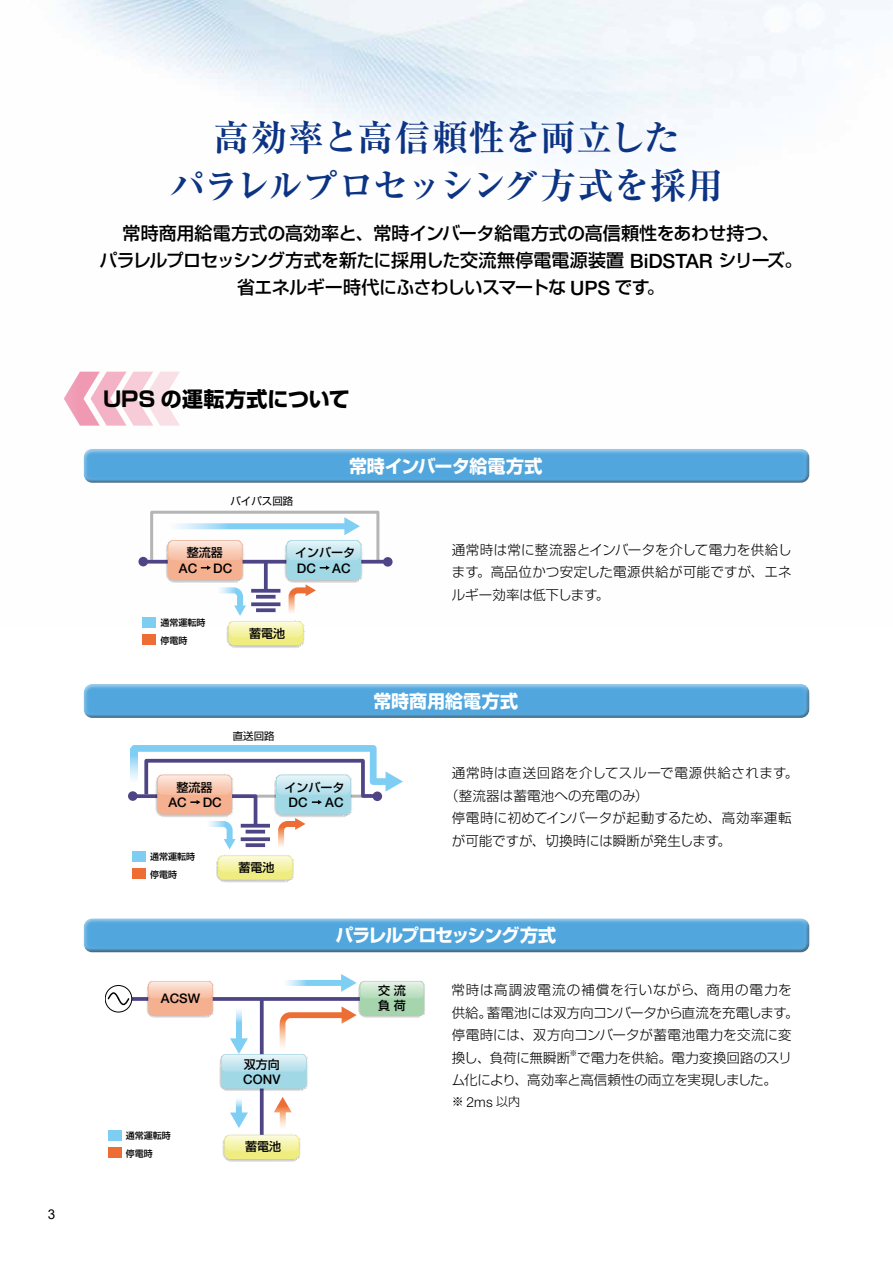
<style>
.page{position:relative;width:893px;height:1263px;background:#fff}
.page>*{position:absolute;margin:0;border:0;box-sizing:border-box;transform-origin:0 0}
.t1{font:700 36px/48px "Ryumin Pro";letter-spacing:-.025em;color:#0c3484;text-align:center}
.t2{font:700 21px "Shin Go Pro";color:#000}
.t3{font:500 18px/27px "Shin Go Pro";letter-spacing:-.015em;color:#000;text-align:center}
.t4{font:700 18px "Shin Go Pro";letter-spacing:-.015em;color:#fff}
.t5{font:700 18px "Shin Go Pro";letter-spacing:-.065em;color:#fff}
.t6{font:300 13.5px/22.5px "Shin Go Pro";letter-spacing:.005em;color:#000}
.t7{font:300 13.5px "Shin Go Pro";letter-spacing:.05em;color:#000}
.t8{font:13.5px "Arial";color:#000}
.t9{font:500 13.2px "Helvetica Neue LT Std";color:#000}
.t10{font:500 12px/15px "Shin Go Pro";color:#000}
.t11{font:300 12px "Shin Go Pro";color:#000}
.t12{font:10.5px "Shin Go Pro";color:#000}
.t13{font:500 9px/17.4px "Shin Go Pro";color:#000}
.t14{font:300 7.8px "Shin Go Pro";color:#000}
.s1{font-family:"Helvetica Neue LT Std";font-size:19.8px}
.s2{font-family:"Helvetica Neue LT Std";font-size:13.95px}
</style>
<div class="page">
<img style="left:62px;top:0;width:831px;height:625px">
<svg style="left:147px;top:560px;width:236px;height:4px"></svg>
<div style="left:138px;top:557px;width:10px;height:9px;background:#4e4586;border-radius:50%"></div>
<div style="left:383px;top:557px;width:10px;height:10px;background:#4e4586;border-radius:50%"></div>
<div style="left:143px;top:635px;width:13px;height:10px;background:#ed6d34"></div>
<div style="left:143px;top:618px;width:13px;height:10px;background:#7ecef4"></div>
<svg style="left:149px;top:509px;width:232px;height:139px"></svg>
<svg style="left:129px;top:745px;width:274px;height:138px"></svg>
<svg style="left:132px;top:997px;width:14px;height:4px"></svg>
<svg style="left:260px;top:1091px;width:4px;height:43px"></svg>
<svg style="left:222px;top:1134px;width:79px;height:28px;background:#f0eeae"></svg>
<svg style="left:230px;top:1099px;width:18px;height:29px"></svg>
<svg style="left:274px;top:1097px;width:18px;height:31px"></svg>
<svg style="left:105px;top:985px;width:27px;height:27px"></svg>
<div style="left:105px;top:985px;width:27px;height:27px;border:1px solid #000;border-radius:50%"></div>
<svg style="left:107px;top:991px;width:23px;height:15px"></svg>
<div style="left:108px;top:1148px;width:13px;height:10px;background:#ed6d34"></div>
<div style="left:108px;top:1131px;width:13px;height:10px;background:#7ecef4"></div>
<svg style="left:146px;top:974px;width:280px;height:117px"></svg>
<div style="left:79px;top:917px;width:732px;height:33px;background:#fff;opacity:.4"></div>
<div style="left:81px;top:920px;width:730px;height:33px;background:#000;opacity:.4"></div>
<div style="left:79px;top:448px;width:732px;height:33px;background:#fff;opacity:.4"></div>
<div style="left:81px;top:450px;width:730px;height:34px;background:#000;opacity:.4"></div>
<div style="left:79px;top:683px;width:732px;height:33px;background:#fff;opacity:.4"></div>
<div style="left:81px;top:686px;width:730px;height:33px;background:#000;opacity:.4"></div>
<div style="left:164px;top:112px;width:564px;height:98px;background:#fff"></div>
<svg style="left:64px;top:372px;width:116px;height:54px"></svg>
<p class="t8" style="left:48px;top:1205px;width:9px">3</p>
<h1 class="t1" style="left:170px;top:111px;width:555px">高効率と高信頼性を両立した<br>パラレルプロセッシング方式を採用</h1>
<h3 class="t3" style="left:99px;top:218px;width:704px">常時商用給電方式の高効率と、常時インバータ給電方式の高信頼性をあわせ持つ、<br>パラレルプロセッシング方式を新たに採用した交流無停電電源装置 <span class="s1">BiDSTAR</span> シリーズ。省エネルギー時代にふさわしいスマートな <span class="s1">UPS</span> です。</h3>
<h2 class="t2" style="left:103px;top:382px;width:248px">UPS の運転方式について</h2>
<p class="t12" style="left:230px;top:493px;width:64px">バイパス回路</p>
<h3 class="t4" style="left:349px;top:451px;width:195px">常時インバータ給電方式</h3>
<p class="t10" style="left:295px;top:544px;width:61px">インバータ</p>
<p class="t9" style="left:332px;top:560px;width:20px">AC</p>
<p class="t10" style="left:187px;top:544px;width:37px">整流器</p>
<p class="t9" style="left:179px;top:560px;width:55px">AC DC</p>
<p class="t9" style="left:297px;top:560px;width:21px">DC</p>
<p class="t13" style="left:160px;top:613px;width:47px">通常運転時停電時</p>
<p class="t10" style="left:249px;top:624px;width:37px">蓄電池</p>
<p class="t12" style="left:233px;top:727px;width:43px">直送回路</p>
<p class="t10" style="left:284px;top:778px;width:61px">インバータ</p>
<p class="t9" style="left:325px;top:795px;width:20px">AC</p>
<p class="t10" style="left:176px;top:778px;width:37px">整流器</p>
<p class="t9" style="left:168px;top:795px;width:55px">AC DC</p>
<p class="t9" style="left:288px;top:795px;width:21px">DC</p>
<p class="t13" style="left:150px;top:847px;width:46px">通常運転時停電時</p>
<p class="t10" style="left:239px;top:859px;width:37px">蓄電池</p>
<p class="t6" style="left:452px;top:537px;width:341px;text-align:justify">通常時は常に整流器とインバータを介して電力を供給します。高品位かつ安定した電源供給が可能ですが、エネルギー効率は低下します。</p>
<h3 class="t4" style="left:374px;top:687px;width:146px">常時商用給電方式</h3>
<p class="t7" style="left:452px;top:762px;width:348px">通常時は直送回路を介してスルーで電源供給されます。</p>
<p class="t6" style="left:445px;top:782px;width:205px">（整流器は蓄電池への充電のみ）</p>
<p class="t6" style="left:452px;top:805px;width:341px">停電時に初めてインバータが起動するため、高効率運転</p>
<p class="t6" style="left:452px;top:827px;width:281px">が可能ですが、切換時には瞬断が発生します。</p>
<p class="t9" style="left:161px;top:990px;width:41px">ACSW</p>
<p class="t13" style="left:126px;top:1126px;width:46px">通常運転時停電時</p>
<p class="t10" style="left:244px;top:1055px;width:37px">双方向</p>
<p class="t9" style="left:243px;top:1072px;width:39px">CONV</p>
<p class="t10" style="left:245px;top:1138px;width:37px">蓄電池</p>
<h3 class="t5" style="left:335px;top:921px;width:222px">パラレルプロセッシング方式</h3>
<p class="t10" style="left:378px;top:981px;width:29px">交流負荷</p>
<p class="t6" style="left:452px;top:977px;width:348px">常時は高調波電流の補償を行いながら、商用の電力を供給。蓄電池には双方向コンバータから直流を充電します。停電時には、双方向コンバータが蓄電池電力を交流に変換し、負荷に無瞬断</p>
<p class="t14" style="left:570px;top:1046px;width:9px">※</p>
<p class="t6" style="left:452px;top:1044px;width:342px;text-indent:126px">で電力を供給。電力変換回路のスリム化により、高効率と高信頼性の両立を実現しました。</p>
<p class="t11" style="left:452px;top:1092px;width:70px">※ <span class="s2">2ms</span> 以内</p>
</div>
